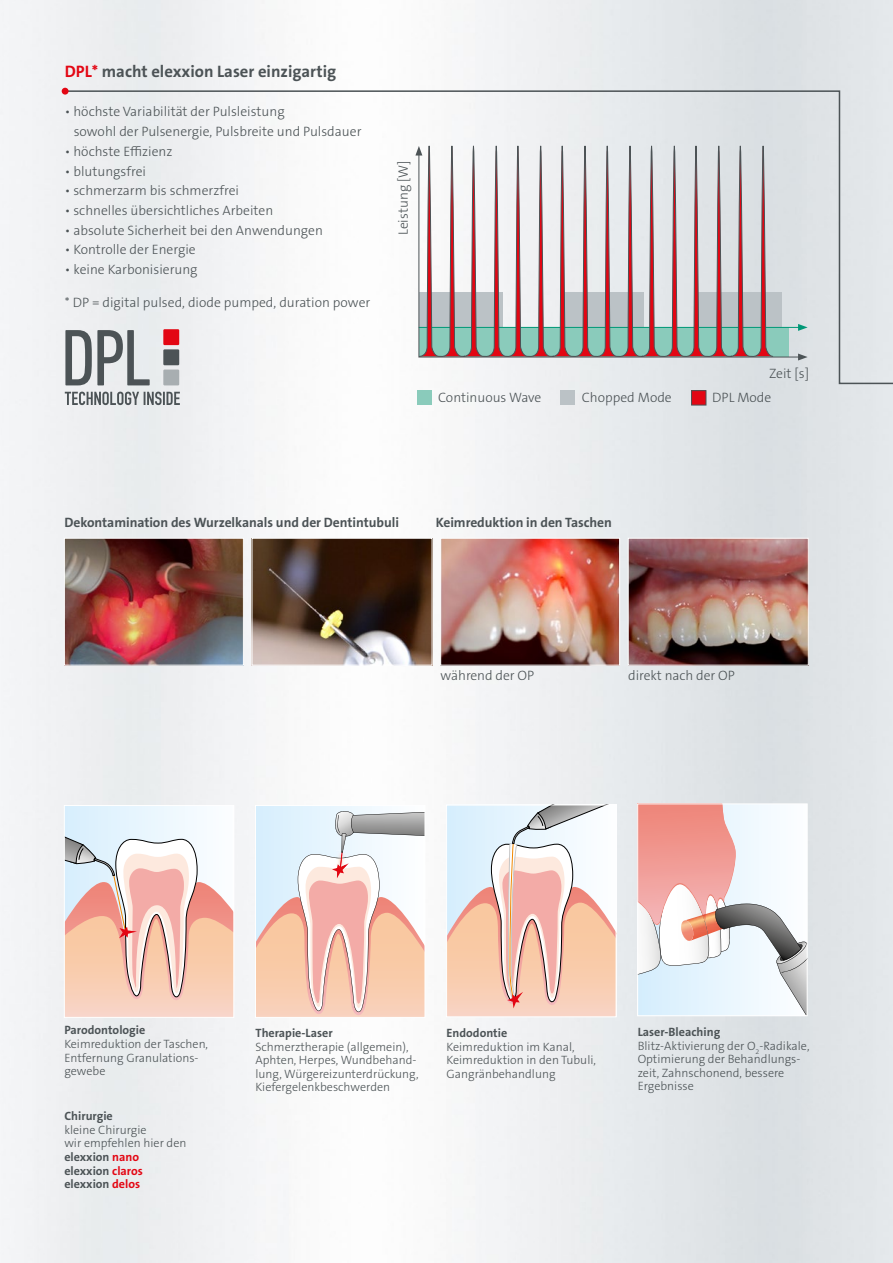
<style>
.page{position:relative;width:893px;height:1263px;background:#fff}
.page>*{position:absolute;margin:0;border:0;box-sizing:border-box;transform-origin:0 0}
.t1{font:700 16.65px "The Sans B W7";color:#4c5356}
.t2{font:300 13.65px/19.6px "The Sans B W3";color:#4c5356}
.t3{font:700 13.65px "The Sans B W7";letter-spacing:-.005em;color:#4c5356}
.t4{font:300 12.15px/13.6px "The Sans B W3";color:#4c5356}
.t5{font:700 12.15px/13.6px "The Sans B W7";color:#4c5356}
.s1{color:#e30613}
</style>
<div class="page">
<img style="left:892px;top:385px;width:1px;height:878px">
<img style="left:0;top:0;width:892px;height:1263px">
<img style="left:66px;top:540px;width:176px;height:123px">
<div style="left:64px;top:538px;width:180px;height:127px;border:1px solid #fff"></div>
<img style="left:442px;top:540px;width:176px;height:123px">
<div style="left:440px;top:538px;width:180px;height:127px;border:1px solid #fff"></div>
<img style="left:254px;top:540px;width:176px;height:123px">
<div style="left:252px;top:538px;width:180px;height:127px;border:1px solid #fff"></div>
<img style="left:630px;top:540px;width:177px;height:123px">
<div style="left:628px;top:538px;width:181px;height:127px;border:1px solid #fff"></div>
<svg style="left:65px;top:392px;width:115px;height:13px"></svg>
<div style="left:418px;top:391px;width:14px;height:14px;background:#8acbbb"></div>
<div style="left:561px;top:391px;width:14px;height:14px;background:#bbc2c6"></div>
<div style="left:692px;top:391px;width:14px;height:14px;background:#e30613"></div>
<div style="left:691px;top:390px;width:15px;height:15px;border:1px solid #4c5356"></div>
<svg style="left:66px;top:90px;width:827px;height:295px"></svg>
<div style="left:62px;top:88px;width:7px;height:7px;background:#e30613;border-radius:50%"></div>
<svg style="left:255px;top:807px;width:170px;height:214px"></svg>
<div style="left:255px;top:805px;width:170px;height:213px;border:1px solid #fff"></div>
<svg style="left:639px;top:804px;width:169px;height:212px"></svg>
<img style="left:681px;top:920px;width:13px;height:21px">
<div style="left:637px;top:803px;width:170px;height:213px;border:1px solid #fff"></div>
<svg style="left:66px;top:807px;width:166px;height:209px"></svg>
<div style="left:64px;top:805px;width:170px;height:213px;border:1px solid #fff"></div>
<svg style="left:448px;top:807px;width:166px;height:208px"></svg>
<div style="left:446px;top:805px;width:170px;height:212px;border:1px solid #fff"></div>
<p class="t1" style="left:65px;top:61px;width:273px"><span class="s1">DPL*</span> macht elexxion Laser einzigartig</p>
<p class="t2" style="left:74px;top:102px;width:289px;text-indent:-9px">• höchste Variabilität der Pulsleistung<br>sowohl der Pulsenergie, Pulsbreite und Pulsdauer</p>
<p class="t2" style="left:65px;top:141px;width:109px">• höchste Effizienz</p>
<p class="t2" style="left:65px;top:161px;width:83px">• blutungsfrei</p>
<p class="t2" style="left:65px;top:181px;width:176px">• schmerzarm bis schmerzfrei</p>
<p class="t2" style="left:65px;top:201px;width:210px">• schnelles übersichtliches Arbeiten</p>
<p class="t2" style="left:65px;top:220px;width:260px">• absolute Sicherheit bei den Anwendungen</p>
<p class="t2" style="left:65px;top:240px;width:133px">• Kontrolle der Energie</p>
<p class="t2" style="left:65px;top:260px;width:134px">• keine Karbonisierung</p>
<p class="t2" style="left:65px;top:293px;width:307px">* DP = digital pulsed, diode pumped, duration power</p>
<p class="t2" style="left:393px;top:235px;width:76px;rotate:-90deg">Leistung [W]</p>
<p class="t2" style="left:769px;top:363px;width:41px">Zeit [s]</p>
<p class="t2" style="left:438px;top:388px;width:105px">Continuous Wave</p>
<p class="t2" style="left:582px;top:388px;width:91px">Chopped Mode</p>
<p class="t2" style="left:712px;top:388px;width:61px">DPL Mode</p>
<p class="t3" style="left:64px;top:514px;width:336px">Dekontamination des Wurzelkanals und der Dentintubuli</p>
<p class="t3" style="left:436px;top:514px;width:178px">Keimreduktion in den Taschen</p>
<p class="t2" style="left:441px;top:666px;width:95px">während der OP</p>
<p class="t2" style="left:628px;top:666px;width:108px">direkt nach der OP</p>
<p class="t5" style="left:64px;top:1023px;width:82px">Parodontologie</p>
<p class="t4" style="left:64px;top:1037px;width:145px">Keimreduktion der Taschen,<br>Entfernung Granulations&shy;gewebe</p>
<p class="t5" style="left:64px;top:1109px;width:50px">Chirurgie</p>
<p class="t4" style="left:64px;top:1123px;width:124px">kleine Chirurgie<br>wir empfehlen hier den</p>
<p class="t5" style="left:64px;top:1150px;width:80px">elexxion <span class="s1">nano </span>elexxion <span class="s1">claros </span>elexxion <span class="s1">delos</span></p>
<p class="t5" style="left:255px;top:1026px;width:79px">Therapie-Laser</p>
<p class="t4" style="left:255px;top:1040px;width:165px">Schmerztherapie (allgemein),<br>Aphten, Herpes, Wundbehand&shy;lung, Würgereizunterdrückung,<br>Kiefergelenkbeschwerden</p>
<p class="t5" style="left:447px;top:1026px;width:62px">Endodontie</p>
<p class="t4" style="left:447px;top:1040px;width:151px">Keimreduktion im Kanal,<br>Keimreduktion in den Tubuli,<br>Gangränbehandlung</p>
<p class="t5" style="left:638px;top:1025px;width:84px">Laser-Bleaching</p>
<p class="t4" style="left:638px;top:1039px;width:173px">Blitz-Aktivierung der O<sub>2</sub>-Radikale,<br>Optimierung der Behandlungs&shy;zeit, Zahnschonend, bessere<br>Ergebnisse</p>
</div>
